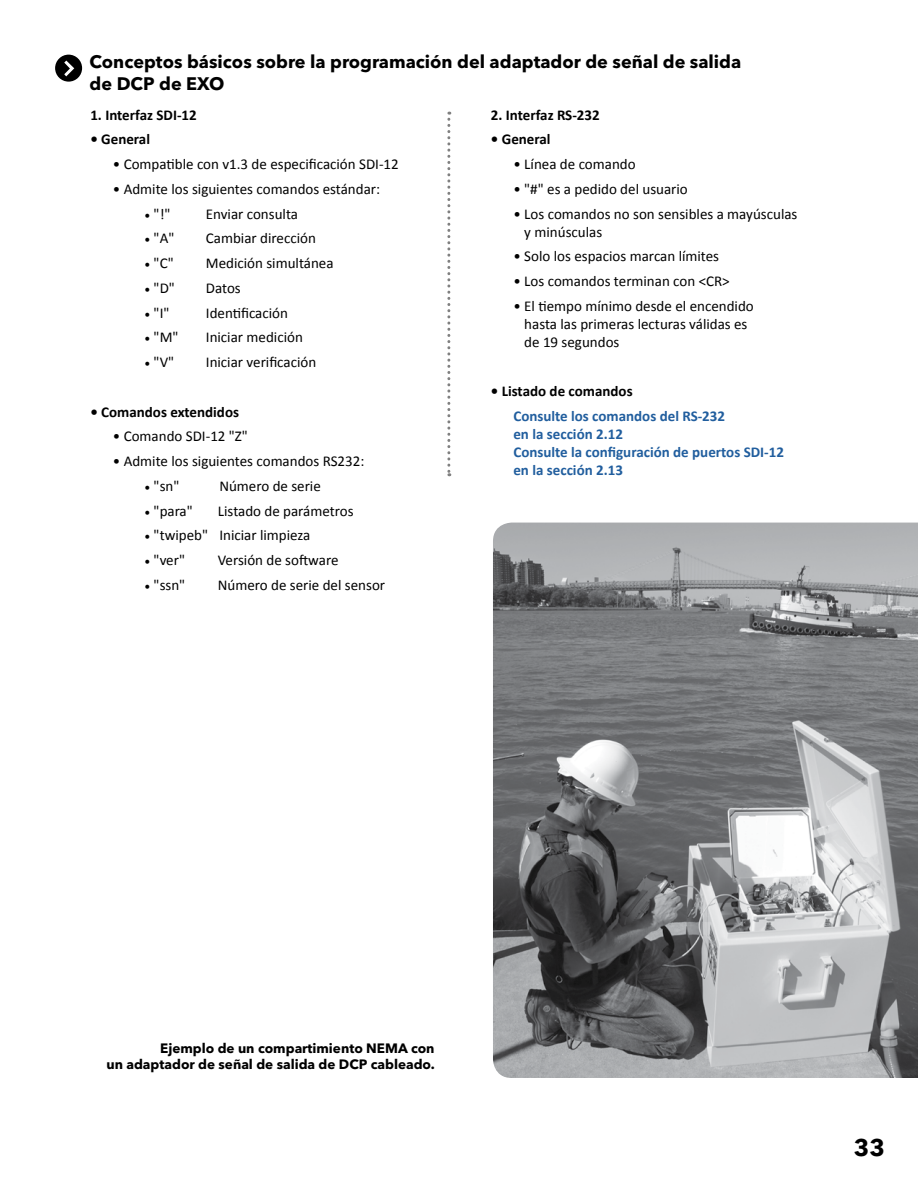
<style>
.page{position:relative;width:918px;height:1188px;background:#fff}
.page>*{position:absolute;margin:0;border:0;box-sizing:border-box;transform-origin:0 0}
.t1{font:700 24px "Avenir Next LT Pro";color:#000}
.BodyText{font:700 18px/21.6px "Avenir Next LT Pro";color:#000}
.ColumnText{font:15px/18px "Calibri";color:#000}
.ColumnText-2{font:700 15px/18px "Calibri";color:#215e9e}
.ColumnText-3{font:700 15px "Calibri";color:#000}
.BodyText-2{font:700 13.5px/16.2px "Avenir Next LT Pro";color:#000;text-align:right}
.s1{font-family:"Minion Pro";font-weight:500}
</style>
<div class="page">
<img style="left:493px;top:523px;width:425px;height:555px">
<div style="left:55px;top:55px;width:27px;height:27px;background:#000;border-radius:50%"></div>
<svg style="left:64px;top:61px;width:10px;height:15px"></svg>
<svg style="left:447px;top:112px;width:3px;height:364px"></svg>
<p class="BodyText" style="left:90px;top:51px;width:653px">Conceptos básicos sobre la programación del adaptador de señal de salida de DCP de EXO</p>
<p class="ColumnText-3" style="left:90px;top:105px;width:108px">1. Interfaz SDI-12</p>
<p class="ColumnText-3" style="left:90px;top:130px;width:61px">• General</p>
<p class="ColumnText" style="left:113px;top:154px;width:287px">• Compatible con v1.3 de especificación SDI-12</p>
<p class="ColumnText" style="left:113px;top:179px;width:269px">• Admite los siguientes comandos estándar:</p>
<p class="ColumnText" style="left:144px;top:204px;width:28px"><span class="s1">•</span> "!"</p>
<p class="ColumnText" style="left:206px;top:204px;width:94px">Enviar consulta</p>
<p class="ColumnText" style="left:144px;top:229px;width:31px"><span class="s1">•</span> "A"</p>
<p class="ColumnText" style="left:206px;top:229px;width:112px">Cambiar dirección</p>
<p class="ColumnText" style="left:144px;top:253px;width:31px"><span class="s1">•</span> "C"</p>
<p class="ColumnText" style="left:206px;top:253px;width:129px">Medición simultánea</p>
<p class="ColumnText" style="left:144px;top:278px;width:32px"><span class="s1">•</span> "D"</p>
<p class="ColumnText" style="left:206px;top:278px;width:36px">Datos</p>
<p class="ColumnText" style="left:144px;top:303px;width:27px"><span class="s1">•</span> "I"</p>
<p class="ColumnText" style="left:206px;top:303px;width:84px">Identificación</p>
<p class="ColumnText" style="left:144px;top:328px;width:36px"><span class="s1">•</span> "M"</p>
<p class="ColumnText" style="left:206px;top:328px;width:99px">Iniciar medición</p>
<p class="ColumnText" style="left:144px;top:352px;width:31px"><span class="s1">•</span> "V"</p>
<p class="ColumnText" style="left:206px;top:352px;width:112px">Iniciar verificación</p>
<p class="ColumnText-3" style="left:90px;top:402px;width:150px">• Comandos extendidos</p>
<p class="ColumnText" style="left:113px;top:427px;width:137px">• Comando SDI-12 "Z"</p>
<p class="ColumnText" style="left:113px;top:451px;width:253px">• Admite los siguientes comandos RS232:</p>
<p class="ColumnText" style="left:144px;top:476px;width:37px"><span class="s1">•</span> "sn"</p>
<p class="ColumnText" style="left:219px;top:476px;width:103px">Número de serie</p>
<p class="ColumnText" style="left:144px;top:501px;width:50px"><span class="s1">•</span> "para"</p>
<p class="ColumnText" style="left:218px;top:501px;width:137px">Listado de parámetros</p>
<p class="ColumnText" style="left:144px;top:526px;width:168px"><span class="s1">•</span> "twipeb" Iniciar limpieza</p>
<p class="ColumnText" style="left:144px;top:550px;width:42px"><span class="s1">•</span> "ver"</p>
<p class="ColumnText" style="left:218px;top:550px;width:122px">Versión de software</p>
<p class="ColumnText" style="left:144px;top:575px;width:42px"><span class="s1">•</span> "ssn"</p>
<p class="ColumnText" style="left:218px;top:575px;width:169px">Número de serie del sensor</p>
<p class="ColumnText-3" style="left:491px;top:105px;width:110px">2. Interfaz RS-232</p>
<p class="ColumnText-3" style="left:491px;top:130px;width:61px">• General</p>
<p class="ColumnText" style="left:513px;top:154px;width:124px">• Línea de comando</p>
<p class="ColumnText" style="left:513px;top:179px;width:176px">• "#" es a pedido del usuario</p>
<p class="ColumnText" style="left:524px;top:204px;width:275px;text-indent:-11px">• Los comandos no son sensibles a mayúsculas y minúsculas</p>
<p class="ColumnText" style="left:513px;top:247px;width:207px">• Solo los espacios marcan límites</p>
<p class="ColumnText" style="left:513px;top:271px;width:218px">• Los comandos terminan con &lt;CR&gt;</p>
<p class="ColumnText" style="left:524px;top:296px;width:231px;text-indent:-11px">• El tiempo mínimo desde el encendido hasta las primeras lecturas válidas es de 19 segundos</p>
<p class="ColumnText-3" style="left:491px;top:382px;width:143px">• Listado de comandos</p>
<p class="ColumnText-2" style="left:513px;top:406px;width:213px">Consulte los comandos del RS-232 en la sección 2.12</p>
<p class="ColumnText-2" style="left:513px;top:442px;width:272px">Consulte la configuración de puertos SDI-12 en la sección 2.13</p>
<p class="BodyText-2" style="left:106px;top:1040px;width:330px">Ejemplo de un compartimiento NEMA con<br>un adaptador de señal de salida de DCP cableado.</p>
<h1 class="t1" style="left:854px;top:1133px;width:33px">33</h1>
</div>
